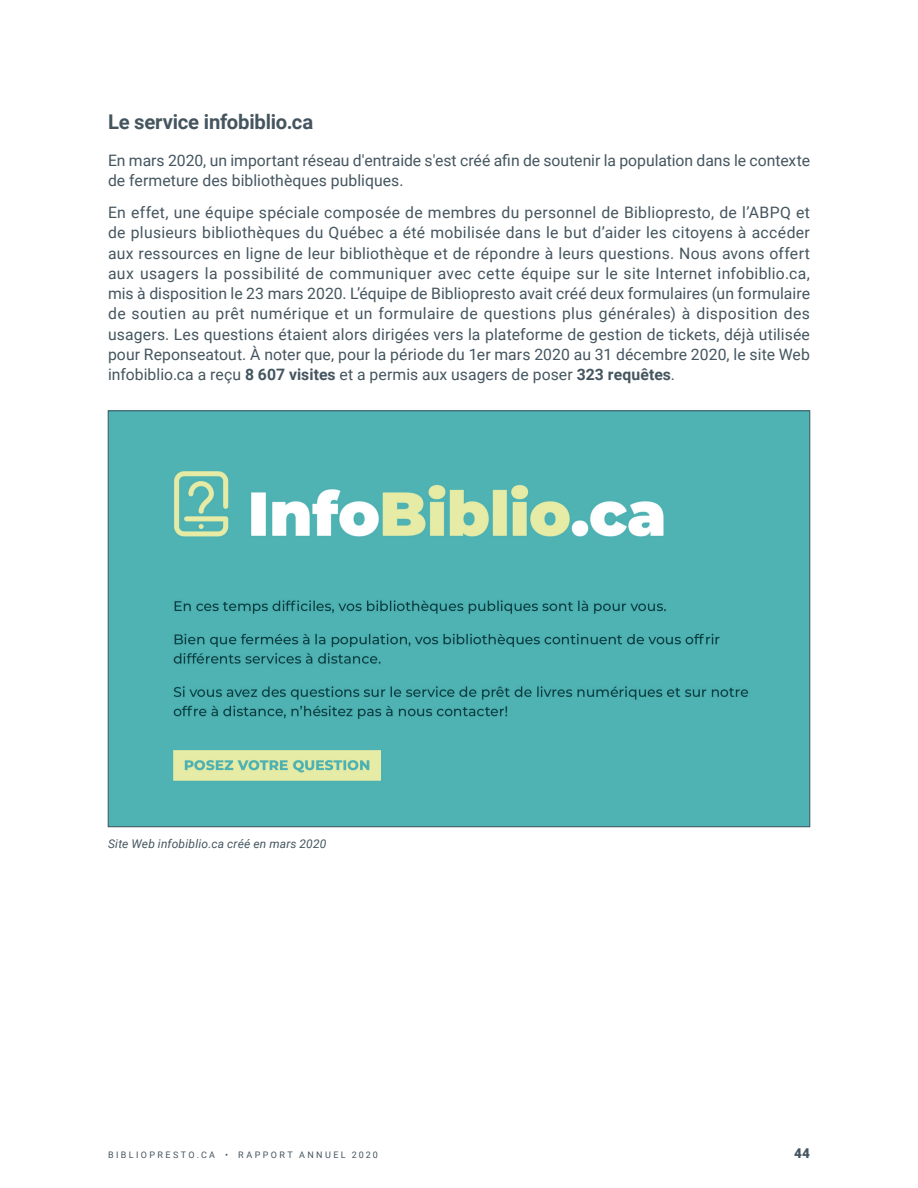
<style>
.page{position:relative;width:918px;height:1188px;background:#fff}
.page>*{position:absolute;margin:0;border:0;box-sizing:border-box;transform-origin:0 0}
.t1{font:700 20.25px "Roboto";letter-spacing:-.01em;color:#45555f}
.t2{font:15.75px/20.2px "Roboto";color:#45555f}
.t3{font:900 13.5px "Roboto";color:#45555f}
.t4{font:italic 12px "Roboto";letter-spacing:.02em;color:#45555f}
.t5{font:9px "Roboto";letter-spacing:.265em;color:#45555f}
.s1{font-weight:700}
</style>
<div class="page">
<img style="left:110px;top:413px;width:698px;height:412px">
<p class="t1" style="left:108px;top:108px;width:207px">Le service infobiblio.ca</p>
<p class="t2" style="left:108px;top:149px;width:704px">En mars 2020, un important réseau d'entraide s'est créé afin de soutenir la population dans le contexte de fermeture des bibliothèques publiques.</p>
<p class="t2" style="left:108px;top:202px;width:704px;text-align:justify">En effet, une équipe spéciale composée de membres du personnel de Bibliopresto, de l’ABPQ et de plusieurs bibliothèques du Québec a été mobilisée dans le but d’aider les citoyens à accéder aux ressources en ligne de leur bibliothèque et de répondre à leurs questions. Nous avons offert aux usagers la possibilité de communiquer avec cette équipe sur le site Internet infobiblio.ca, mis à disposition le 23 mars 2020. L’équipe de Bibliopresto avait créé deux formulaires (un formulaire de soutien au prêt numérique et un formulaire de questions plus générales) à disposition des usagers. Les questions étaient alors dirigées vers la plateforme de gestion de tickets, déjà utilisée pour Reponseatout. À noter que, pour la période du 1er mars 2020 au 31 décembre 2020, le site Web infobiblio.ca a reçu <span class="s1">8 607 visites</span> et a permis aux usagers de poser <span class="s1">323 requêtes</span>.</p>
<p class="t4" style="left:108px;top:835px;width:220px">Site Web infobiblio.ca créé en mars 2020</p>
<p class="t5" style="left:108px;top:1148px;width:271px">BIBLIOPRESTO.CA • RAPPORT ANNUEL 2020</p>
<p class="t3" style="left:794px;top:1144px;width:17px">44</p>
</div>
